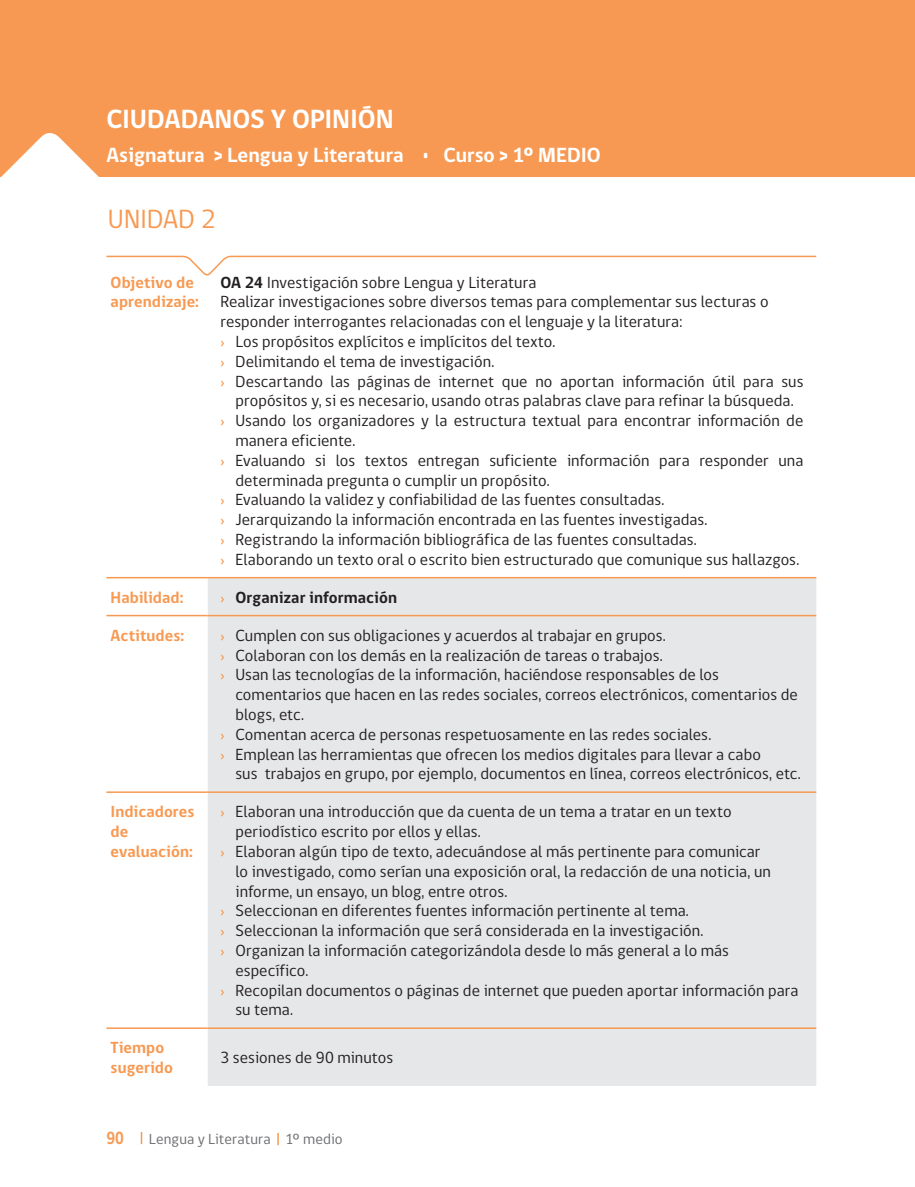
<style>
.page{position:relative;width:915px;height:1187px;background:#fff}
.page>*{position:absolute;margin:0;border:0;box-sizing:border-box;transform-origin:0 0}
.t1{font:700 27px "gob CL";letter-spacing:-.005em;color:#fff}
.texto_gral_2_columna{font:27px "gob CL";letter-spacing:-.005em;color:#f79952}
.t2{font:700 21px "gob CL";color:#fff}
.t3{font:700 18px "gob CL";color:#f79952;scale:.85 1}
.punteo_en_tabla_inic{font:16.5px/19.8px "gob CL";letter-spacing:.005em;color:#231f20}
.t4{font:700 16.5px/19.8px "gob CL";letter-spacing:.005em;color:#f79952}
.punteo_en_tabla_inic-2{font:700 16.5px "gob CL";letter-spacing:.005em;color:#231f20}
.t5{font:15px "gob CL";letter-spacing:.01em;color:#6c6d70}
.s1{font-weight:700}
.s2{color:#f79952}
.s3{font-weight:400;color:#f79952}
</style>
<div class="page">
<div style="left:0;top:0;width:914px;height:177px;background:#f79952"></div>
<svg style="left:141px;top:1131px;width:1px;height:12px"></svg>
<svg style="left:277px;top:1133px;width:2px;height:12px"></svg>
<svg style="left:0;top:128px;width:817px;height:148px"></svg>
<div style="left:208px;top:578px;width:608px;height:507px;background:#e6e7e9"></div>
<hr style="left:106px;top:577px;width:102px;height:1px;background:#f79952">
<hr style="left:208px;top:577px;width:608px;height:1px;background:#f79952">
<hr style="left:106px;top:614px;width:102px;height:2px;background:#f79952">
<hr style="left:208px;top:614px;width:608px;height:2px;background:#f79952">
<hr style="left:106px;top:791px;width:102px;height:1px;background:#f79952">
<hr style="left:208px;top:791px;width:608px;height:1px;background:#f79952">
<hr style="left:106px;top:1027px;width:102px;height:1px;background:#f79952">
<hr style="left:208px;top:1027px;width:608px;height:1px;background:#f79952">
<p class="t1" style="left:106px;top:101px;width:289px">CIUDADANOS Y OPINIÓN</p>
<p class="t2" style="left:106px;top:140px;width:496px">Asignatura &gt; Lengua y Literatura • Curso &gt; 1º MEDIO</p>
<p class="texto_gral_2_columna" style="left:108px;top:201px;width:109px">UNIDAD 2</p>
<p class="t4" style="left:111px;top:272px;width:90px">Objetivo de aprendizaje:</p>
<p class="punteo_en_tabla_inic" style="left:220px;top:272px;width:317px"><span class="s1">OA 24</span> Investigación sobre Lengua y Literatura</p>
<p class="punteo_en_tabla_inic" style="left:220px;top:292px;width:549px">Realizar investigaciones sobre diversos temas para complementar sus lecturas o responder interrogantes relacionadas con el lenguaje y la literatura:</p>
<p class="punteo_en_tabla_inic" style="left:220px;top:332px;width:336px"><span class="s2">›</span> Los propósitos explícitos e implícitos del texto.</p>
<p class="punteo_en_tabla_inic" style="left:220px;top:352px;width:275px"><span class="s2">›</span> Delimitando el tema de investigación.</p>
<p class="punteo_en_tabla_inic" style="left:220px;top:371px;width:584px;text-align:center"><span class="s2">›</span> Descartando las páginas de internet que no aportan información útil para sus propósitos y, si es necesario, usando otras palabras clave para refinar la búsqueda.</p>
<p class="punteo_en_tabla_inic" style="left:235px;top:411px;width:569px;text-indent:-15px"><span class="s2">›</span> Usando los organizadores y la estructura textual para encontrar información de manera eficiente.</p>
<p class="punteo_en_tabla_inic" style="left:235px;top:451px;width:569px;text-indent:-15px"><span class="s2">›</span> Evaluando si los textos entregan suficiente información para responder una determinada pregunta o cumplir un propósito.</p>
<p class="punteo_en_tabla_inic" style="left:220px;top:490px;width:445px"><span class="s2">›</span> Evaluando la validez y confiabilidad de las fuentes consultadas.</p>
<p class="punteo_en_tabla_inic" style="left:220px;top:510px;width:488px"><span class="s2">›</span> Jerarquizando la información encontrada en las fuentes investigadas.</p>
<p class="punteo_en_tabla_inic" style="left:220px;top:530px;width:477px"><span class="s2">›</span> Registrando la información bibliográfica de las fuentes consultadas.</p>
<p class="punteo_en_tabla_inic" style="left:220px;top:550px;width:580px"><span class="s2">›</span> Elaborando un texto oral o escrito bien estructurado que comunique sus hallazgos.</p>
<p class="t4" style="left:111px;top:587px;width:74px">Habilidad:</p>
<p class="punteo_en_tabla_inic-2" style="left:220px;top:586px;width:178px"><span class="s3">›</span> Organizar información</p>
<p class="t4" style="left:111px;top:625px;width:75px">Actitudes:</p>
<p class="punteo_en_tabla_inic" style="left:220px;top:625px;width:446px"><span class="s2">›</span> Cumplen con sus obligaciones y acuerdos al trabajar en grupos.</p>
<p class="punteo_en_tabla_inic" style="left:220px;top:645px;width:443px"><span class="s2">›</span> Colaboran con los demás en la realización de tareas o trabajos.</p>
<p class="punteo_en_tabla_inic" style="left:235px;top:665px;width:563px;text-indent:-15px"><span class="s2">›</span> Usan las tecnologías de la información, haciéndose responsables de los comentarios que hacen en las redes sociales, correos electrónicos, comentarios de blogs, etc.</p>
<p class="punteo_en_tabla_inic" style="left:220px;top:724px;width:492px"><span class="s2">›</span> Comentan acerca de personas respetuosamente en las redes sociales.</p>
<p class="punteo_en_tabla_inic" style="left:235px;top:744px;width:566px;text-indent:-15px"><span class="s2">›</span> Emplean las herramientas que ofrecen los medios digitales para llevar a cabo<br>sus trabajos en grupo, por ejemplo, documentos en línea, correos electrónicos, etc.</p>
<p class="t4" style="left:111px;top:802px;width:85px">Indicadores de evaluación:</p>
<p class="punteo_en_tabla_inic" style="left:235px;top:802px;width:497px;text-indent:-15px"><span class="s2">›</span> Elaboran una introducción que da cuenta de un tema a tratar en un texto periodístico escrito por ellos y ellas.</p>
<p class="punteo_en_tabla_inic" style="left:235px;top:841px;width:536px;text-indent:-15px"><span class="s2">›</span> Elaboran algún tipo de texto, adecuándose al más pertinente para comunicar lo investigado, como serían una exposición oral, la redacción de una noticia, un informe, un ensayo, un blog, entre otros.</p>
<p class="punteo_en_tabla_inic" style="left:220px;top:901px;width:469px"><span class="s2">›</span> Seleccionan en diferentes fuentes información pertinente al tema.</p>
<p class="punteo_en_tabla_inic" style="left:220px;top:921px;width:484px"><span class="s2">›</span> Seleccionan la información que será considerada en la investigación.</p>
<p class="punteo_en_tabla_inic" style="left:235px;top:940px;width:495px;text-indent:-15px"><span class="s2">›</span> Organizan la información categorizándola desde lo más general a lo más específico.</p>
<p class="punteo_en_tabla_inic" style="left:235px;top:980px;width:564px;text-indent:-15px"><span class="s2">›</span> Recopilan documentos o páginas de internet que pueden aportar información para su tema.</p>
<p class="t4" style="left:111px;top:1038px;width:64px">Tiempo sugerido</p>
<p class="punteo_en_tabla_inic" style="left:220px;top:1048px;width:174px">3 sesiones de 90 minutos</p>
<p class="t3" style="left:106px;top:1125px;width:22px">90</p>
<p class="t5" style="left:149px;top:1128px;width:195px">Lengua y Literatura 1º medio</p>
</div>
